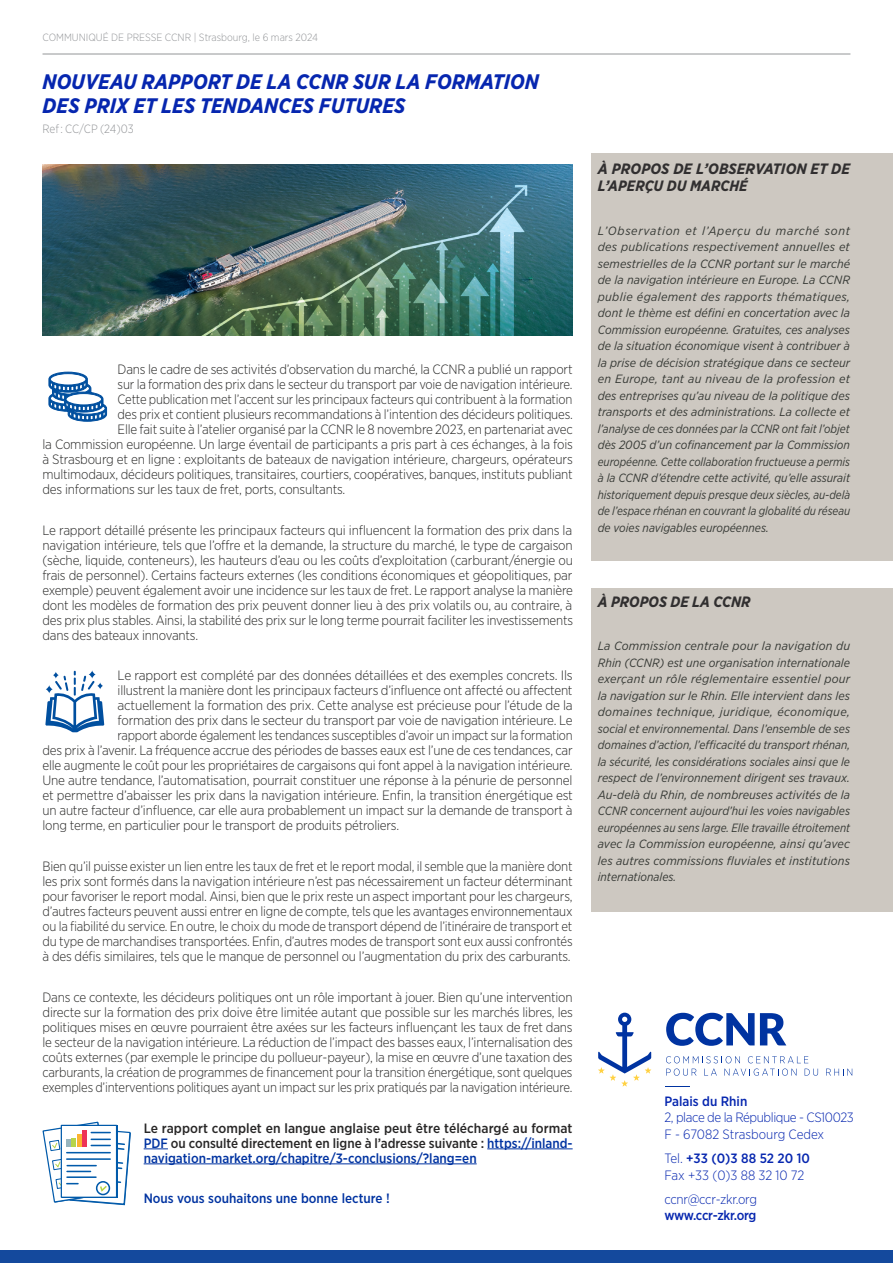
<style>
.page{position:relative;width:893px;height:1263px;background:#fff}
.page>*{position:absolute;margin:0;border:0;box-sizing:border-box;transform-origin:0 0}
.Texte_courant_light{font:italic 700 21px/24px "Gotham Narrow";color:#0626af}
.Texte_courant_light-2{font:italic 700 15px/16.5px "Gotham Narrow";color:#312f30}
.Texte_courant_light-3{font:300 13.5px/15px "Gotham Narrow";letter-spacing:-.015em;color:#282827;text-align:justify}
.Texte_courant_light-4{font:500 13.5px/15px "Gotham Narrow";color:#282727;text-align:justify}
.Texte_courant_light-5{font:300 13.5px "Gotham Narrow";letter-spacing:-.015em;color:#282827;scale:.96 1}
.t1{font:300 13.5px/16.2px "Gotham Narrow";letter-spacing:-.025em;color:#0626af}
.t2{font:300 13.5px "Gotham Narrow";color:#0626af}
.Texte_courant_light-6{font:500 13.5px "Gotham Narrow";color:#0033a1}
.t3{font:500 13.5px "Gotham Narrow";color:#0626af}
.Texte_courant_light-7{font:italic 12px/16.5px "Gotham Narrow";color:#373a36;text-align:justify;scale:1.05 1}
.Texte_courant_light-8{font:300 12px "Gotham Narrow";letter-spacing:-.01em;color:#939598}
.t4{font:300 10.5px "Gotham Narrow";color:#939598}
.s1{color:#0033a1}
.s2{font-weight:500}
.s3{font-weight:300}
</style>
<div class="page">
<hr style="left:43px;top:54px;width:807px;height:1px;background:#939598">
<div style="left:591px;top:154px;width:302px;height:407px;background:#cdc8c1"></div>
<div style="left:0;top:1250px;width:893px;height:13px;background:#14499d"></div>
<svg style="left:144px;top:1148px;width:24px;height:1px"></svg>
<hr style="left:487px;top:1148px;width:86px;height:1px;background:#0033a1">
<hr style="left:144px;top:1163px;width:333px;height:1px;background:#0033a1">
<svg style="left:598px;top:1013px;width:53px;height:73px"></svg>
<svg style="left:666px;top:1013px;width:120px;height:33px"></svg>
<svg style="left:666px;top:1056px;width:152px;height:20px"></svg>
<svg style="left:826px;top:1068px;width:26px;height:7px"></svg>
<svg style="left:665px;top:1086px;width:25px;height:1px"></svg>
<svg style="left:42px;top:1121px;width:89px;height:84px"></svg>
<hr style="left:67px;top:1176px;width:29px;height:2px;background:#015aaa">
<div style="left:591px;top:589px;width:302px;height:323px;background:#cdc8c1"></div>
<img style="left:43px;top:164px;width:530px;height:172px">
<svg style="left:45px;top:671px;width:59px;height:61px"></svg>
<svg style="left:48px;top:371px;width:59px;height:51px"></svg>
<p class="t4" style="left:43px;top:30px;width:277px">COMMUNIQUÉ DE PRESSE CCNR | Strasbourg, le 6 mars 2024</p>
<p class="Texte_courant_light" style="left:43px;top:70px;width:498px">NOUVEAU RAPPORT DE LA CCNR SUR LA FORMATION<br>DES PRIX ET LES TENDANCES FUTURES</p>
<p class="Texte_courant_light-8" style="left:43px;top:122px;width:93px">Ref : CC/CP (24)03</p>
<p class="Texte_courant_light-3" style="left:118px;top:361px;width:456px">Dans le cadre de ses activités d’observation du marché, la CCNR a publié un rapport</p>
<p class="Texte_courant_light-3" style="left:118px;top:376px;width:456px">sur la formation des prix dans le secteur du transport par voie de navigation intérieure.</p>
<p class="Texte_courant_light-3" style="left:118px;top:391px;width:456px">Cette publication met l’accent sur les principaux facteurs qui contribuent à la formation</p>
<p class="Texte_courant_light-3" style="left:118px;top:406px;width:457px">des prix et contient plusieurs recommandations à l’intention des décideurs politiques.</p>
<p class="Texte_courant_light-3" style="left:118px;top:421px;width:457px">Elle fait suite à l’atelier organisé par la CCNR le 8 novembre 2023, en partenariat avec</p>
<p class="Texte_courant_light-3" style="left:43px;top:436px;width:532px">la Commission européenne. Un large éventail de participants a pris part à ces échanges, à la fois</p>
<p class="Texte_courant_light-3" style="left:43px;top:451px;width:532px">à Strasbourg et en ligne : exploitants de bateaux de navigation intérieure, chargeurs, opérateurs</p>
<p class="Texte_courant_light-3" style="left:43px;top:466px;width:532px">multimodaux, décideurs politiques, transitaires, courtiers, coopératives, banques, instituts publiant</p>
<p class="Texte_courant_light-3" style="left:43px;top:481px;width:304px">des informations sur les taux de fret, ports, consultants.</p>
<p class="Texte_courant_light-3" style="left:43px;top:522px;width:532px">Le rapport détaillé présente les principaux facteurs qui influencent la formation des prix dans la navigation intérieure, tels que l’offre et la demande, la structure du marché, le type de cargaison (sèche, liquide, conteneurs), les hauteurs d’eau ou les coûts d’exploitation (carburant/énergie ou frais de personnel). Certains facteurs externes (les conditions économiques et géopolitiques, par exemple) peuvent également avoir une incidence sur les taux de fret. Le rapport analyse la manière dont les modèles de formation des prix peuvent donner lieu à des prix volatils ou, au contraire, à des prix plus stables. Ainsi, la stabilité des prix sur le long terme pourrait faciliter les investissements dans des bateaux innovants.</p>
<p class="Texte_courant_light-3" style="left:118px;top:668px;width:457px">Le rapport est complété par des données détaillées et des exemples concrets. Ils</p>
<p class="Texte_courant_light-3" style="left:118px;top:683px;width:456px">illustrent la manière dont les principaux facteurs d’influence ont affecté ou affectent</p>
<p class="Texte_courant_light-3" style="left:118px;top:698px;width:457px">actuellement la formation des prix. Cette analyse est précieuse pour l’étude de la</p>
<p class="Texte_courant_light-3" style="left:118px;top:713px;width:456px">formation des prix dans le secteur du transport par voie de navigation intérieure. Le</p>
<p class="Texte_courant_light-5" style="left:118px;top:727px;width:476px">rapport aborde également les tendances susceptibles d’avoir un impact sur la formation</p>
<p class="Texte_courant_light-3" style="left:43px;top:743px;width:532px">des prix à l’avenir. La fréquence accrue des périodes de basses eaux est l’une de ces tendances, car</p>
<p class="Texte_courant_light-3" style="left:43px;top:758px;width:532px">elle augmente le coût pour les propriétaires de cargaisons qui font appel à la navigation intérieure.</p>
<p class="Texte_courant_light-3" style="left:43px;top:773px;width:531px">Une autre tendance, l’automatisation, pourrait constituer une réponse à la pénurie de personnel</p>
<p class="Texte_courant_light-3" style="left:43px;top:788px;width:532px">et permettre d’abaisser les prix dans la navigation intérieure. Enfin, la transition énergétique est</p>
<p class="Texte_courant_light-3" style="left:43px;top:803px;width:532px">un autre facteur d’influence, car elle aura probablement un impact sur la demande de transport à</p>
<p class="Texte_courant_light-3" style="left:43px;top:818px;width:358px">long terme, en particulier pour le transport de produits pétroliers.</p>
<p class="Texte_courant_light-3" style="left:43px;top:858px;width:532px">Bien qu’il puisse exister un lien entre les taux de fret et le report modal, il semble que la manière dont les prix sont formés dans la navigation intérieure n’est pas nécessairement un facteur déterminant pour favoriser le report modal. Ainsi, bien que le prix reste un aspect important pour les chargeurs, d’autres facteurs peuvent aussi entrer en ligne de compte, tels que les avantages environnementaux ou la fiabilité du service. En outre, le choix du mode de transport dépend de l’itinéraire de transport et du type de marchandises transportées. Enfin, d’autres modes de transport sont eux aussi confrontés à des défis similaires, tels que le manque de personnel ou l’augmentation du prix des carburants.</p>
<p class="Texte_courant_light-3" style="left:43px;top:989px;width:532px">Dans ce contexte, les décideurs politiques ont un rôle important à jouer. Bien qu’une intervention directe sur la formation des prix doive être limitée autant que possible sur les marchés libres, les politiques mises en œuvre pourraient être axées sur les facteurs influençant les taux de fret dans le secteur de la navigation intérieure. La réduction de l’impact des basses eaux, l’internalisation des coûts externes (par exemple le principe du pollueur-payeur), la mise en œuvre d’une taxation des carburants, la création de programmes de financement pour la transition énergétique, sont quelques exemples d’interventions politiques ayant un impact sur les prix pratiqués par la navigation intérieure.</p>
<p class="Texte_courant_light-4" style="left:144px;top:1120px;width:430px">Le rapport complet en langue anglaise peut être téléchargé au format <span class="s1">PDF</span> ou consulté directement en ligne à l’adresse suivante : <span class="s1">https://inland&shy;navigation-market.org/chapitre/3-conclusions/?lang=en</span></p>
<p class="Texte_courant_light-6" style="left:144px;top:1190px;width:248px">Nous vous souhaitons une bonne lecture !</p>
<p class="Texte_courant_light-2" style="left:598px;top:161px;width:254px">À PROPOS DE L’OBSERVATION ET DE<br>L’APERÇU DU MARCHÉ</p>
<p class="Texte_courant_light-7" style="left:598px;top:222px;width:242px">L’Observation et l’Aperçu du marché sont des publications respectivement annuelles et semestrielles de la CCNR portant sur le marché de la navigation intérieure en Europe. La CCNR publie également des rapports thématiques, dont le thème est défini en concertation avec la Commission européenne. Gratuites, ces analyses de la situation économique visent à contribuer à la prise de décision stratégique dans ce secteur en Europe, tant au niveau de la profession et des entreprises qu’au niveau de la politique des transports et des administrations. La collecte et l’analyse de ces données par la CCNR ont fait l’objet dès 2005 d’un cofinancement par la Commission européenne. Cette collaboration fructueuse a permis à la CCNR d’étendre cette activité, qu’elle assurait historiquement depuis presque deux siècles, au-delà de l’espace rhénan en couvrant la globalité du réseau de voies navigables européennes.</p>
<p class="Texte_courant_light-2" style="left:598px;top:593px;width:154px">À PROPOS DE LA CCNR</p>
<p class="Texte_courant_light-7" style="left:598px;top:638px;width:242px">La Commission centrale pour la navigation du Rhin (CCNR) est une organisation internationale exerçant un rôle réglementaire essentiel pour la navigation sur le Rhin. Elle intervient dans les domaines technique, juridique, économique, social et environnemental. Dans l’ensemble de ses domaines d’action, l’efficacité du transport rhénan, la sécurité, les considérations sociales ainsi que le respect de l’environnement dirigent ses travaux.<br>Au-delà du Rhin, de nombreuses activités de la CCNR concernent aujourd’hui les voies navigables européennes au sens large. Elle travaille étroitement avec la Commission européenne, ainsi qu’avec les autres commissions fluviales et institutions internationales.</p>
<p class="t1" style="left:664px;top:1093px;width:191px"><span class="s2">Palais du Rhin<br></span>2, place de la République - CS10023</p>
<p class="t2" style="left:664px;top:1125px;width:161px">F - 67082 Strasbourg Cedex</p>
<p class="t3" style="left:664px;top:1150px;width:147px"><span class="s3">Tel.</span> +33 (0)3 88 52 20 10</p>
<p class="t2" style="left:664px;top:1166px;width:141px">Fax +33 (0)3 88 32 10 72</p>
<p class="t1" style="left:664px;top:1191px;width:94px">ccnr@ccr-zkr.org <span class="s2">www.ccr-zkr.org</span></p>
</div>
